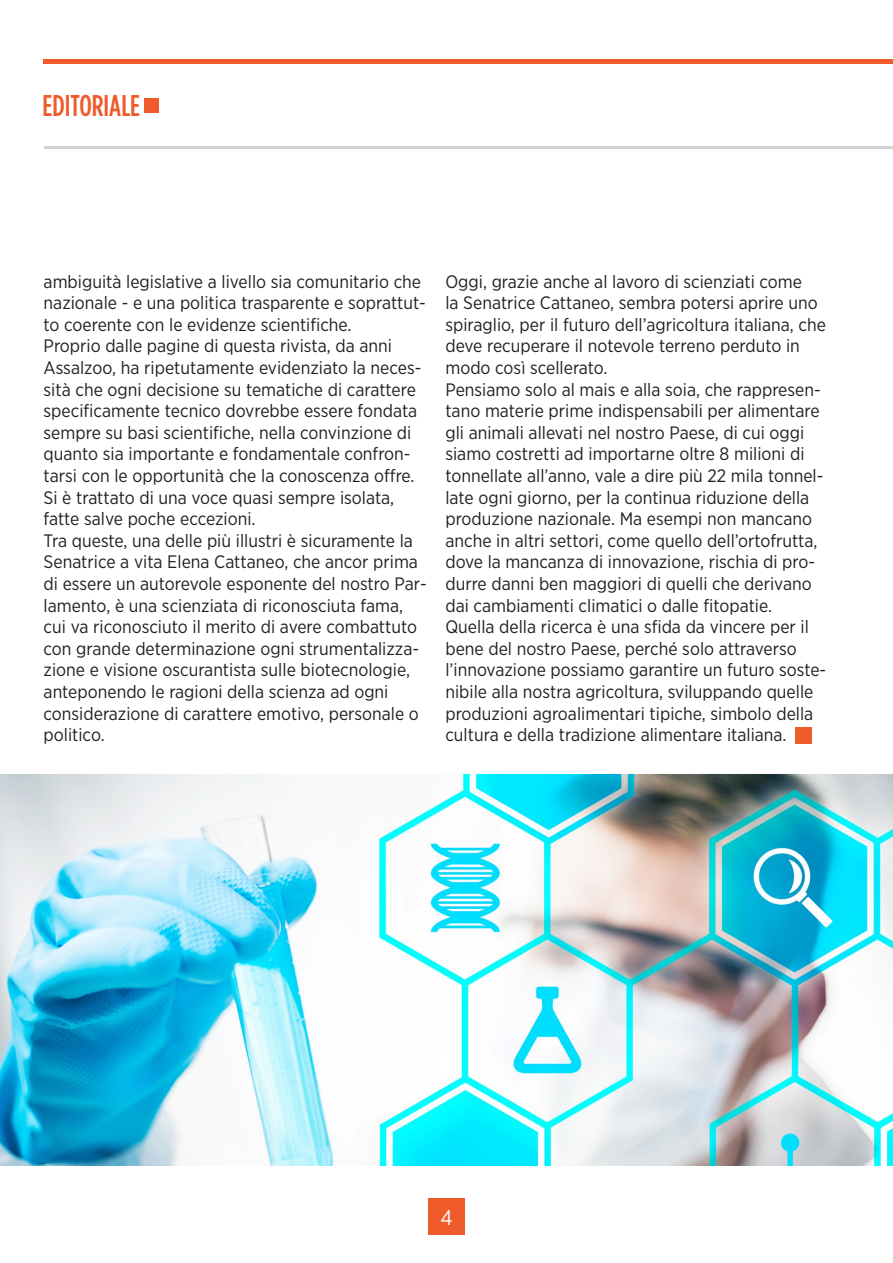
<style>
.page{position:relative;width:893px;height:1263px;background:#fff}
.page>*{position:absolute;margin:0;border:0;box-sizing:border-box;transform-origin:0 0}
.t1{font:500 30px "Gotham Condensed";color:#ef5b2b}
.t2{font:21px "Gotham Narrow";color:#fff}
.t3{font:18px/21.6px "Gotham Narrow";color:#231f20}
</style>
<div class="page">
<hr style="left:43px;top:59px;width:850px;height:4px;background:#ef5b2b">
<hr style="left:44px;top:146px;width:849px;height:3px;background:#d1d2d4">
<div style="left:428px;top:1198px;width:37px;height:37px;background:#ef5b2b"></div>
<img style="left:0;top:774px;width:893px;height:391px">
<div style="left:145px;top:98px;width:14px;height:14px;background:#ef5b2b"></div>
<div style="left:795px;top:727px;width:17px;height:17px;background:#ef5b2b"></div>
<h1 class="t1" style="left:43px;top:88px;width:99px">EDITORIALE</h1>
<p class="t3" style="left:44px;top:270px;width:385px">ambiguità legislative a livello sia comunitario che nazionale - e una politica trasparente e soprattut&shy;to coerente con le evidenze scientifiche.<br>Proprio dalle pagine di questa rivista, da anni Assalzoo, ha ripetutamente evidenziato la neces&shy;sità che ogni decisione su tematiche di carattere specificamente tecnico dovrebbe essere fondata sempre su basi scientifiche, nella convinzione di quanto sia importante e fondamentale confron&shy;tarsi con le opportunità che la conoscenza offre.<br>Si è trattato di una voce quasi sempre isolata, fatte salve poche eccezioni.<br>Tra queste, una delle più illustri è sicuramente la Senatrice a vita Elena Cattaneo, che ancor prima di essere un autorevole esponente del nostro Par&shy;lamento, è una scienziata di riconosciuta fama, cui va riconosciuto il merito di avere combattuto con grande determinazione ogni strumentalizza&shy;zione e visione oscurantista sulle biotecnologie, anteponendo le ragioni della scienza ad ogni considerazione di carattere emotivo, personale o politico.</p>
<p class="t3" style="left:445px;top:270px;width:382px">Oggi, grazie anche al lavoro di scienziati come<br>la Senatrice Cattaneo, sembra potersi aprire uno spiraglio, per il futuro dell’agricoltura italiana, che deve recuperare il notevole terreno perduto in modo così scellerato.<br>Pensiamo solo al mais e alla soia, che rappresen&shy;tano materie prime indispensabili per alimentare gli animali allevati nel nostro Paese, di cui oggi siamo costretti ad importarne oltre 8 milioni di tonnellate all’anno, vale a dire più 22 mila tonnel&shy;late ogni giorno, per la continua riduzione della produzione nazionale. Ma esempi non mancano anche in altri settori, come quello dell’ortofrutta, dove la mancanza di innovazione, rischia di pro&shy;durre danni ben maggiori di quelli che derivano dai cambiamenti climatici o dalle fitopatie.<br>Quella della ricerca è una sfida da vincere per il bene del nostro Paese, perché solo attraverso l’innovazione possiamo garantire un futuro soste&shy;nibile alla nostra agricoltura, sviluppando quelle produzioni agroalimentari tipiche, simbolo della cultura e della tradizione alimentare italiana.</p>
<p class="t2" style="left:440px;top:1205px;width:14px">4</p>
</div>
